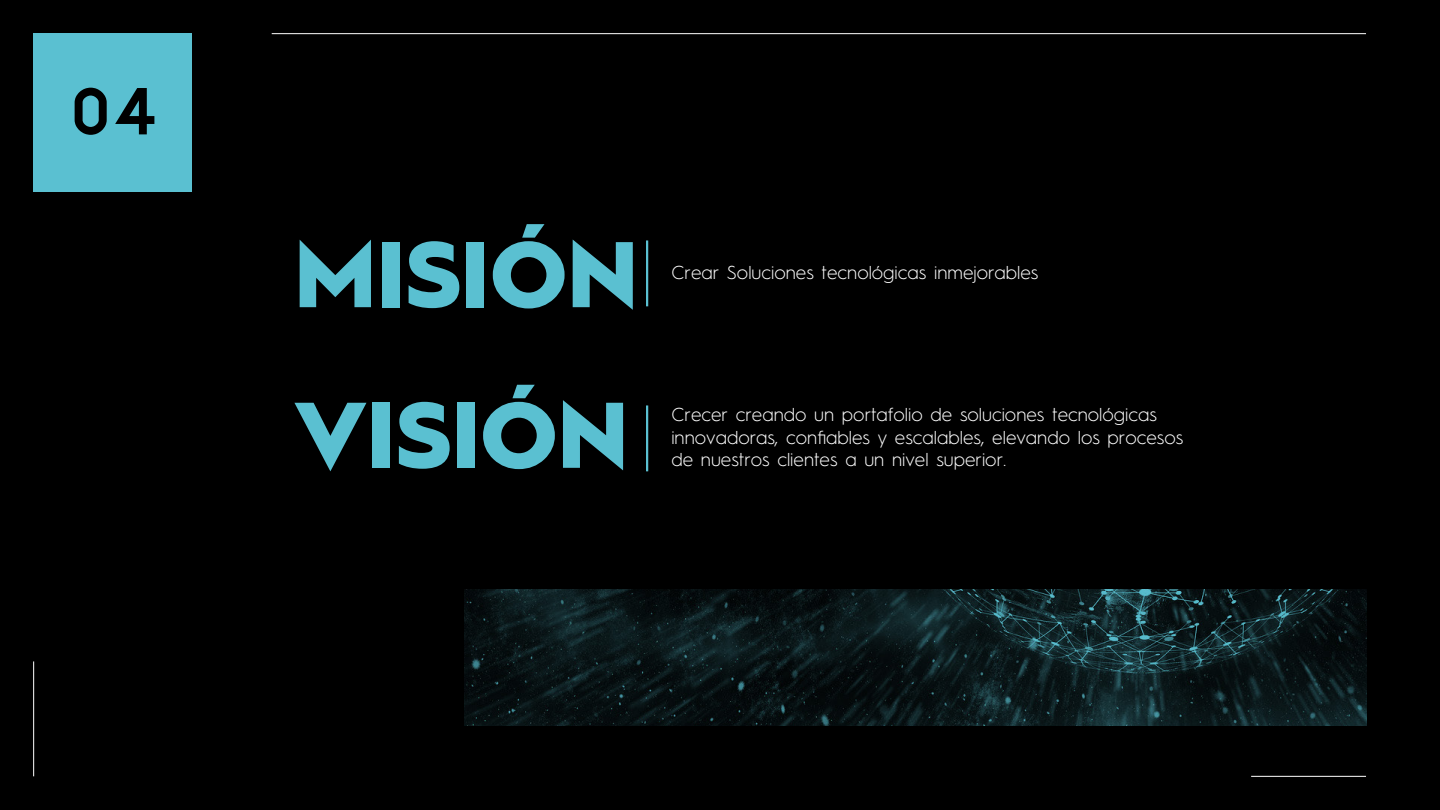
<style>
.page{position:relative;width:1440px;height:810px;background:#000}
.page>*{position:absolute;margin:0;border:0;box-sizing:border-box;transform-origin:0 0}
.t1{font:900 93.38px "Hurme Geometric Sans 1";color:#5ac0d1}
.t2{font:700 70.5px "Kiona";color:#000}
.t3{font:300 18.75px/22.5px "Hurme Geometric Sans 1";color:#fff}
</style>
<div class="page">
<div style="left:34px;top:34px;width:158px;height:158px;background:#5ac0d1"></div>
<hr style="left:646px;top:405px;width:2px;height:66px;background:#5ac0d1">
<hr style="left:646px;top:240px;width:2px;height:66px;background:#5ac0d1">
<hr style="left:272px;top:33px;width:1094px;height:1px;background:#fff">
<hr style="left:1251px;top:776px;width:115px;height:1px;background:#fff">
<hr style="left:33px;top:661px;width:1px;height:115px;background:#fff">
<img style="left:465px;top:589px;width:901px;height:137px">
<h2 class="t2" style="left:69px;top:69px;width:89px">04</h2>
<h1 class="t1" style="left:294px;top:209px;width:345px">MISIÓN</h1>
<h1 class="t1" style="left:294px;top:370px;width:336px">VISIÓN</h1>
<p class="t3" style="left:671px;top:260px;width:369px">Crear Soluciones tecnológicas inmejorables</p>
<p class="t3" style="left:671px;top:402px;width:513px">Crecer creando un portafolio de soluciones tecnológicas innovadoras, confiables y escalables, elevando los procesos</p>
<p class="t3" style="left:671px;top:447px;width:336px">de nuestros clientes a un nivel superior.</p>
</div>
